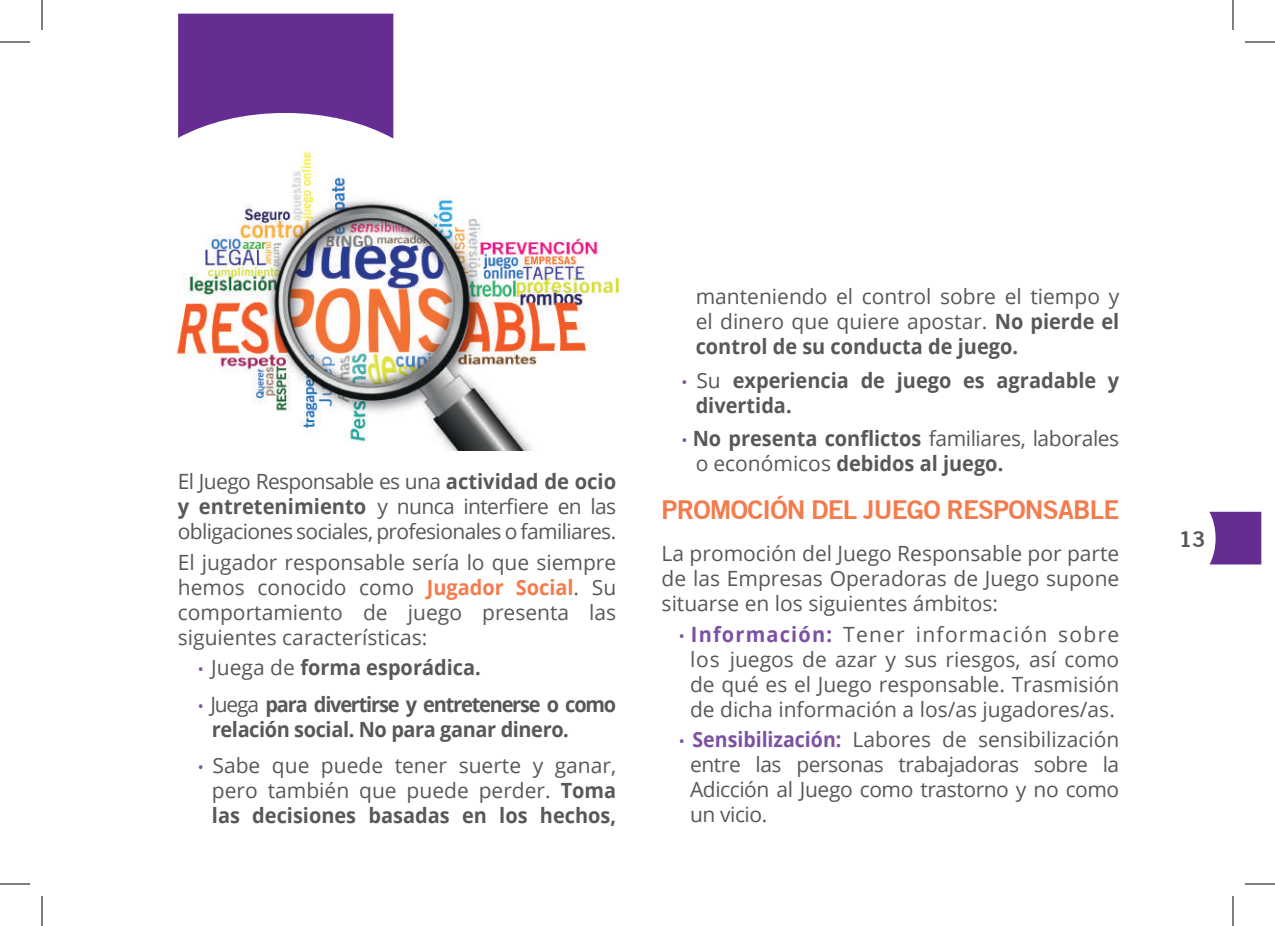
<style>
.page{position:relative;width:1275px;height:926px;background:#fff}
.page>*{position:absolute;margin:0;border:0;box-sizing:border-box;transform-origin:0 0}
.t1{font:26px "Trade Gothic Bold Two";letter-spacing:-.03em;color:#f47b4c}
.t2{font:22px "Trade Gothic Bold Two";color:#57585a}
.t3{font:21px/25px "Open Sans";color:#57585a;text-align:justify}
.t4{font:700 21px/25px "Open Sans";color:#57585a;scale:.95 1}
.t5{font:700 21px/25px "Open Sans";letter-spacing:-.06em;color:#57585a;scale:.95 1}
.s1{font-weight:700}
.s2{font-weight:700;color:#f47b4c}
.s3{font-weight:400;font-size:16px;color:#7c51a1}
.s4{font-weight:400}
.s5{font-size:16px;color:#7c51a1}
.s6{font-weight:700;color:#7c51a1}
</style>
<div class="page">
<svg style="left:1209px;top:512px;width:52px;height:52px;background:#723f9a"></svg>
<svg style="left:178px;top:14px;width:215px;height:124px;background:#7a4aa0"></svg>
<img style="left:175px;top:150px;width:446px;height:301px">
<hr style="left:0;top:42px;width:30px;height:1px;background:#000">
<hr style="left:1245px;top:42px;width:30px;height:1px;background:#000">
<hr style="left:0;top:884px;width:30px;height:1px;background:#000">
<hr style="left:1245px;top:884px;width:30px;height:1px;background:#000">
<hr style="left:42px;top:0;width:1px;height:30px;background:#000">
<hr style="left:42px;top:896px;width:1px;height:30px;background:#000">
<hr style="left:1232px;top:0;width:1px;height:30px;background:#000">
<hr style="left:1232px;top:896px;width:1px;height:30px;background:#000">
<p class="t3" style="left:178px;top:468px;width:440px">El Juego Responsable es una <span class="s1">actividad de ocio y entretenimiento</span> y nunca interfiere en las obligaciones sociales, profesionales o familiares.</p>
<p class="t3" style="left:178px;top:549px;width:440px">El jugador responsable sería lo que siempre hemos conocido como <span class="s2">Jugador Social</span>. Su comportamiento de juego presenta las siguientes características:</p>
<p class="t4" style="left:198px;top:654px;width:299px"><span class="s3">•</span> <span class="s4">Juega de</span> forma esporádica.</p>
<p class="t5" style="left:212px;top:691px;width:427px;text-indent:-14px"><span class="s3">•</span> <span class="s4">Juega</span> para divertirse y entretenerse o como relación social. No para ganar dinero.</p>
<p class="t3" style="left:212px;top:752px;width:406px;text-indent:-14px"><span class="s5">•</span> Sabe que puede tener suerte y ganar, pero también que puede perder. <span class="s1">Toma las decisiones basadas en los hechos,</span></p>
<p class="t3" style="left:695px;top:284px;width:425px">manteniendo el control sobre el tiempo y el dinero que quiere apostar. <span class="s1">No pierde el control de su conducta de juego.</span></p>
<p class="t4" style="left:695px;top:367px;width:447px;text-indent:-14px"><span class="s3">•</span> <span class="s4">Su</span> experiencia de juego es agradable y divertida.</p>
<p class="t4" style="left:695px;top:426px;width:447px;text-indent:-14px"><span class="s3">•</span> No presenta conflictos <span class="s4">familiares, laborales o económicos</span> debidos al juego.</p>
<p class="t1" style="left:661px;top:494px;width:459px">PROMOCIÓN DEL JUEGO RESPONSABLE</p>
<p class="t3" style="left:661px;top:540px;width:459px">La promoción del Juego Responsable por parte de las Empresas Operadoras de Juego supone situarse en los siguientes ámbitos:</p>
<p class="t3" style="left:678px;top:621px;width:442px;text-align:center"><span class="s5">•</span> <span class="s6">Información:</span> Tener información sobre los juegos de azar y sus riesgos, así como de qué es el Juego responsable. Trasmisión de dicha información a los/as jugadores/as.</p>
<p class="t3" style="left:690px;top:727px;width:431px;text-indent:-11px"><span class="s5">•</span> <span class="s6">Sensibilización:</span> Labores de sensibilización entre las personas trabajadoras sobre la Adicción al Juego como trastorno y no como un vicio.</p>
<p class="t2" style="left:1178px;top:525px;width:28px">13</p>
</div>
